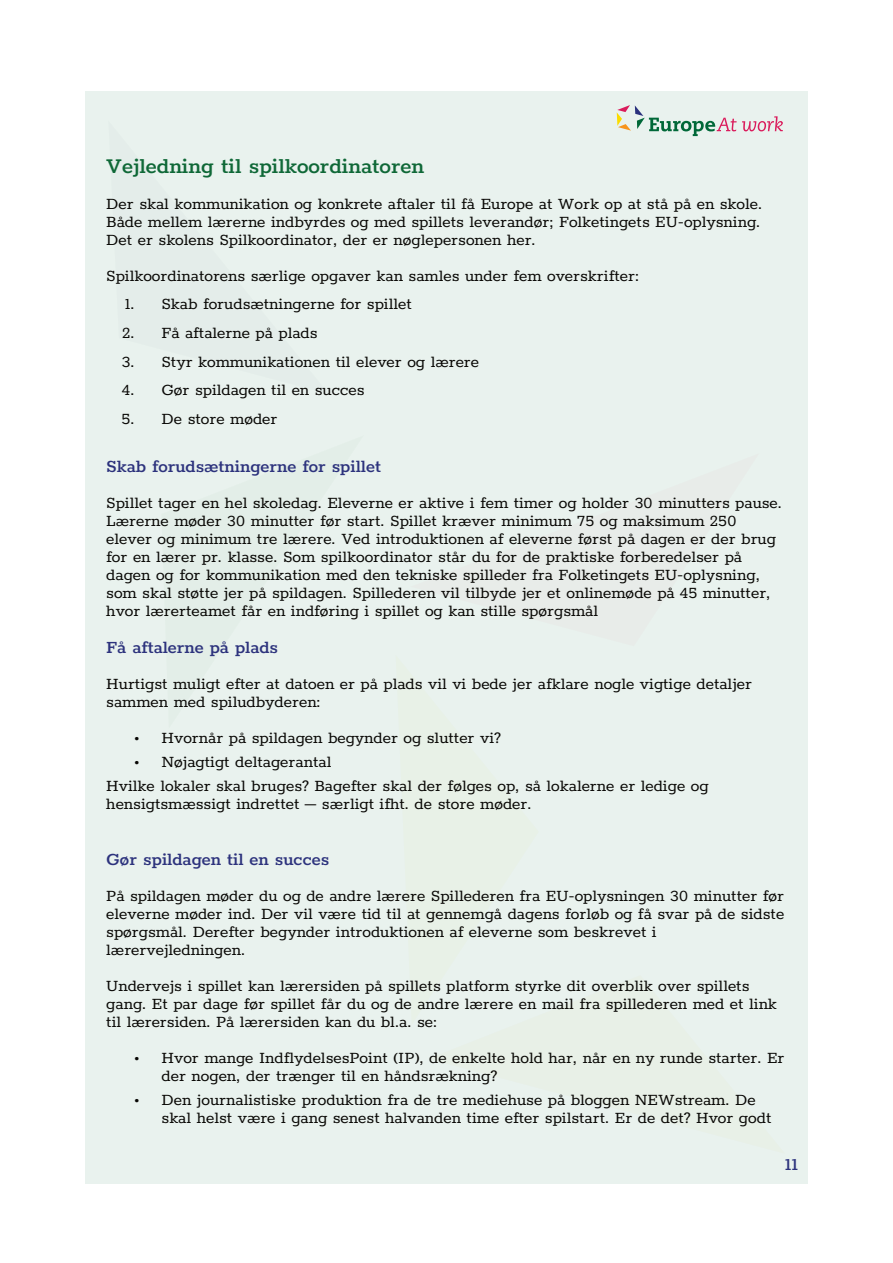
<style>
.page{position:relative;width:893px;height:1263px;background:#fff}
.page>*{position:absolute;margin:0;border:0;box-sizing:border-box;transform-origin:0 0}
.t1{font:600 24px "Rokkitt";color:#0f6837}
.t2{font:600 19.5px "Rokkitt";color:#2d337d}
.t3{font:500 19.5px "Rokkitt";color:#2d337d}
.t4{font:18px/18px "Rokkitt";color:#080704}
</style>
<div class="page">
<div style="left:85px;top:91px;width:723px;height:1093px;background:#e9f2ee"></div>
<svg style="left:617px;top:105px;width:166px;height:31px"></svg>
<h1 class="t1" style="left:106px;top:153px;width:319px">Vejledning til spilkoordinatoren</h1>
<p class="t4" style="left:106px;top:195px;width:657px;text-align:justify">Der skal kommunikation og konkrete aftaler til få Europe at Work op at stå på en skole.<br>Både mellem lærerne indbyrdes og med spillets leverandør; Folketingets EU-oplysning.<br>Det er skolens Spilkoordinator, der er nøglepersonen her.</p>
<p class="t4" style="left:106px;top:267px;width:534px">Spilkoordinatorens særlige opgaver kan samles under fem overskrifter:</p>
<p class="t4" style="left:125px;top:296px;width:289px">1. Skab forudsætningerne for spillet</p>
<p class="t4" style="left:122px;top:324px;width:197px">2. Få aftalerne på plads</p>
<p class="t4" style="left:122px;top:353px;width:359px">3. Styr kommunikationen til elever og lærere</p>
<p class="t4" style="left:122px;top:381px;width:244px">4. Gør spildagen til en succes</p>
<p class="t4" style="left:122px;top:410px;width:157px">5. De store møder</p>
<p class="t2" style="left:106px;top:456px;width:276px">Skab forudsætningerne for spillet</p>
<p class="t4" style="left:106px;top:494px;width:677px">Spillet tager en hel skoledag. Eleverne er aktive i fem timer og holder 30 minutters pause.<br>Lærerne møder 30 minutter før start. Spillet kræver minimum 75 og maksimum 250 elever og minimum tre lærere. Ved introduktionen af eleverne først på dagen er der brug for en lærer pr. klasse. Som spilkoordinator står du for de praktiske forberedelser på dagen og for kommunikation med den tekniske spilleder fra Folketingets EU-oplysning, som skal støtte jer på spildagen. Spillederen vil tilbyde jer et onlinemøde på 45 minutter, hvor lærerteamet får en indføring i spillet og kan stille spørgsmål</p>
<p class="t2" style="left:106px;top:637px;width:173px">Få aftalerne på plads</p>
<p class="t4" style="left:106px;top:675px;width:647px">Hurtigst muligt efter at datoen er på plads vil vi bede jer afklare nogle vigtige detaljer sammen med spiludbyderen:</p>
<p class="t4" style="left:135px;top:729px;width:368px">• Hvornår på spildagen begynder og slutter vi?</p>
<p class="t4" style="left:106px;top:750px;width:604px;line-height:24px;text-indent:28px">• Nøjagtigt deltagerantal<br>Hvilke lokaler skal bruges? Bagefter skal der følges op, så lokalerne er ledige og</p>
<p class="t4" style="left:106px;top:795px;width:427px">hensigtsmæssigt indrettet – særligt ifht. de store møder.</p>
<p class="t2" style="left:106px;top:849px;width:224px">Gør spildagen til en succes</p>
<p class="t4" style="left:106px;top:887px;width:679px">På spildagen møder du og de andre lærere Spillederen fra EU-oplysningen 30 minutter før eleverne møder ind. Der vil være tid til at gennemgå dagens forløb og få svar på de sidste spørgsmål. Derefter begynder introduktionen af eleverne som beskrevet i lærervejledningen.</p>
<p class="t4" style="left:106px;top:977px;width:672px">Undervejs i spillet kan lærersiden på spillets platform styrke dit overblik over spillets gang. Et par dage før spillet får du og de andre lærere en mail fra spillederen med et link til lærersiden. På lærersiden kan du bl.a. se:</p>
<p class="t4" style="left:162px;top:1049px;width:624px;text-indent:-27px">• Hvor mange IndflydelsesPoint (IP), de enkelte hold har, når en ny runde starter. Er der nogen, der trænger til en håndsrækning?</p>
<p class="t4" style="left:162px;top:1091px;width:611px;text-indent:-27px">• Den journalistiske produktion fra de tre mediehuse på bloggen NEWstream. De skal helst være i gang senest halvanden time efter spilstart. Er de det? Hvor godt</p>
<p class="t3" style="left:785px;top:1154px;width:15px">11</p>
</div>
